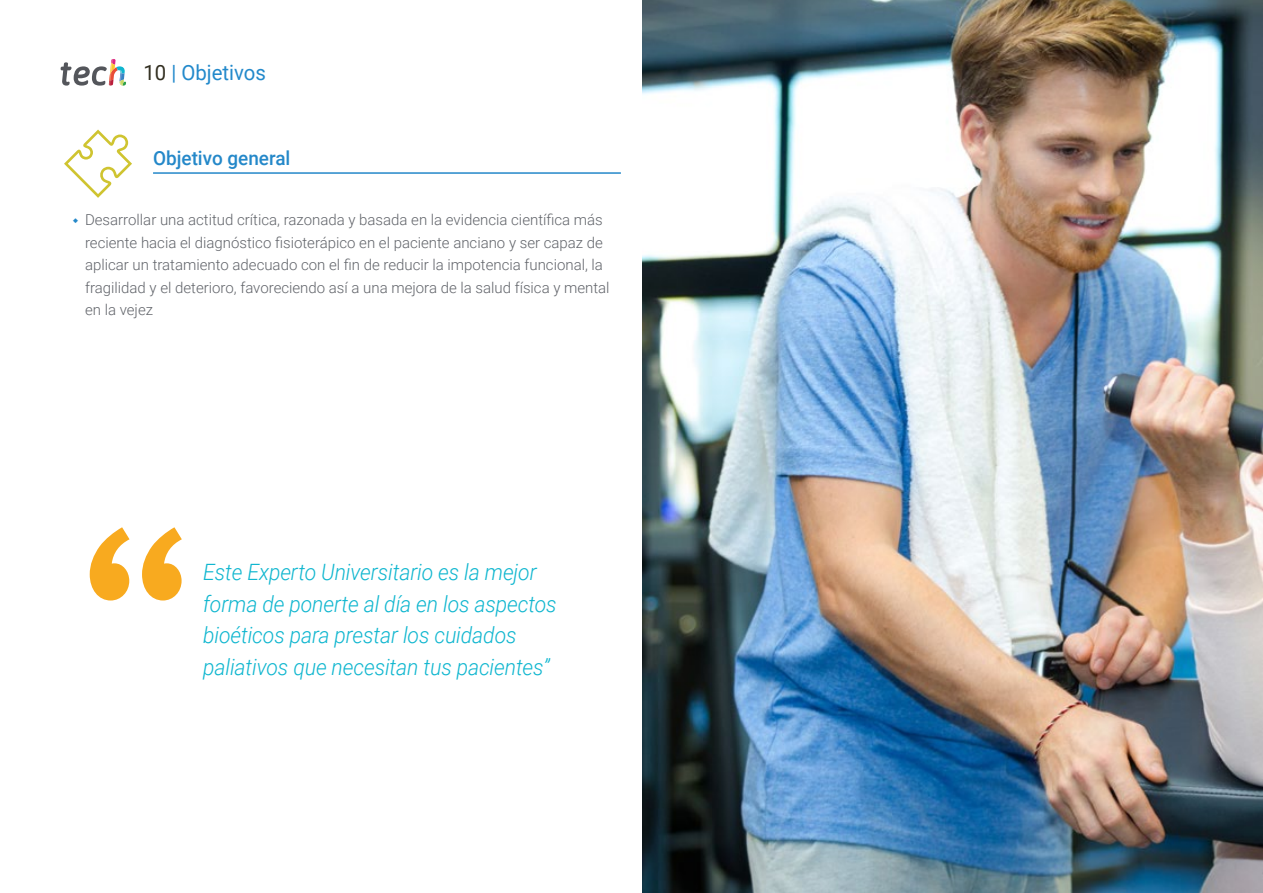
<style>
.page{position:relative;width:1263px;height:893px;background:#fff}
.page>*{position:absolute;margin:0;border:0;box-sizing:border-box;transform-origin:0 0}
.t1{font:italic 300 22.5px/31.5px "Roboto";letter-spacing:-.005em;color:#0fb6cf;scale:.94 1}
.t2{font:21px "Roboto";color:#2289cb}
.t3{font:500 19.5px "Roboto";color:#2488c9}
.t4{font:300 15px/22.5px "Roboto";color:#61646a}
.s1{color:#312e20}
</style>
<div class="page">
<hr style="left:153px;top:173px;width:468px;height:1px;background:#2488c9">
<svg style="left:64px;top:130px;width:68px;height:68px"></svg>
<svg style="left:90px;top:527px;width:92px;height:73px"></svg>
<svg style="left:61px;top:59px;width:65px;height:27px"></svg>
<img style="left:642px;top:0;width:621px;height:893px">
<h2 class="t2" style="left:144px;top:57px;width:124px"><span class="s1">10</span> | Objetivos</h2>
<h3 class="t3" style="left:153px;top:144px;width:139px">Objetivo general</h3>
<p class="t4" style="left:85px;top:208px;width:526px">Desarrollar una actitud crítica, razonada y basada en la evidencia científica más reciente hacia el diagnóstico fisioterápico en el paciente anciano y ser capaz de aplicar un tratamiento adecuado con el fin de reducir la impotencia funcional, la fragilidad y el deterioro, favoreciendo así a una mejora de la salud física y mental en la vejez</p>
<h1 class="t1" style="left:203px;top:556px;width:378px">Este Experto Universitario es la mejor forma de ponerte al día en los aspectos bioéticos para prestar los cuidados paliativos que necesitan tus pacientes”</h1>
</div>
